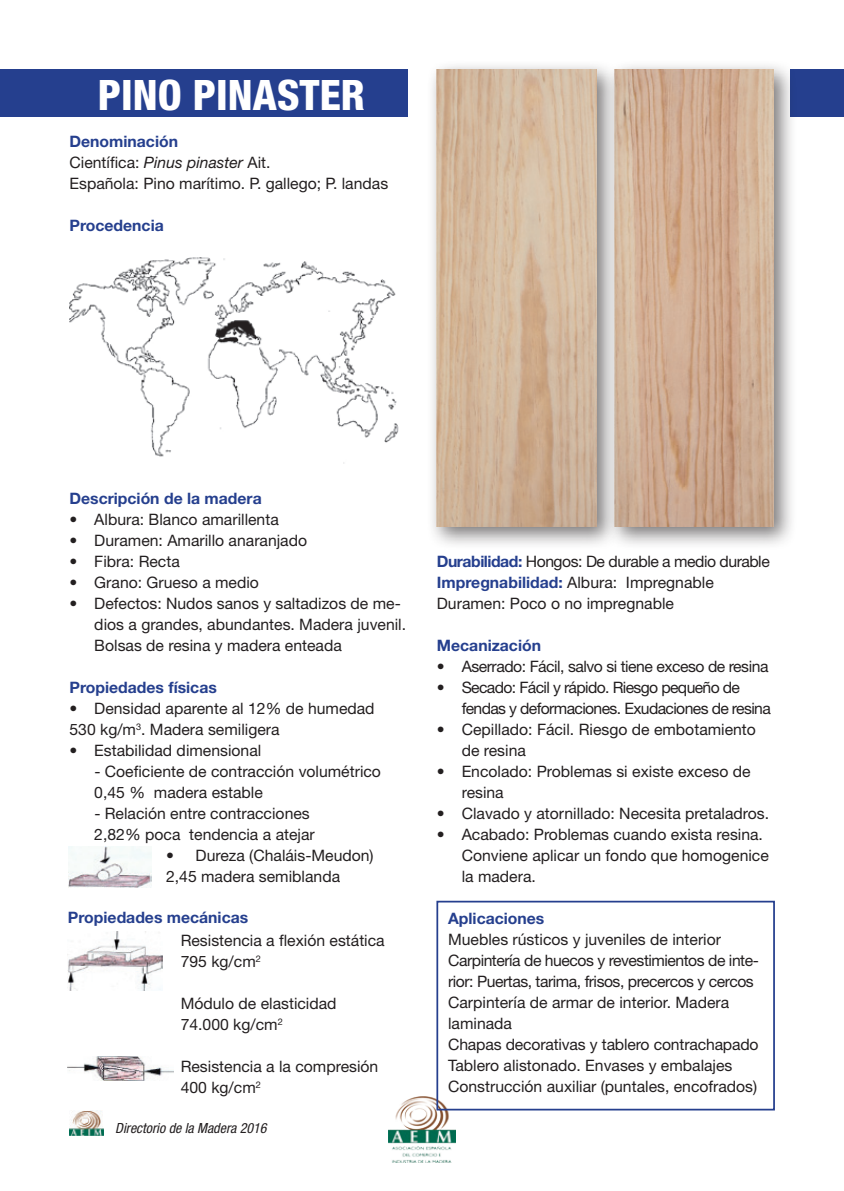
<style>
.page{position:relative;width:844px;height:1191px;background:#fff}
.page>*{position:absolute;margin:0;border:0;box-sizing:border-box;transform-origin:0 0}
.t1{font:800 condensed 42px "Helvetica Neue";color:#fff}
.t2{font:15.75px/21px "Helvetica Neue LT Std";color:#231f20}
.t3{font:700 15.75px "Helvetica Neue LT Std";color:#253f8e}
.t4{font:15.75px/21px "Helvetica Neue LT Std";letter-spacing:-.04em;color:#231f20}
.t5{font:15.75px "Helvetica Neue LT Std";letter-spacing:-.03em;color:#231f20}
.t6{font:italic condensed 14px "Helvetica Neue LT Std";color:#231f20}
.s1{font-weight:700;color:#253f8e}
.s2{font-style:italic}
</style>
<div class="page">
<img style="left:69px;top:1110px;width:35px;height:25px">
<img style="left:388px;top:1096px;width:67px;height:66px">
<div style="left:790px;top:69px;width:53px;height:48px;background:#253f8e"></div>
<div style="left:436px;top:900px;width:338px;height:210px;border:2px solid #253f8e"></div>
<img style="left:68px;top:1056px;width:105px;height:24px">
<img style="left:68px;top:846px;width:83px;height:41px">
<img style="left:68px;top:931px;width:94px;height:59px">
<div style="left:0;top:69px;width:407px;height:48px;background:#253f8e"></div>
<div style="left:605px;top:60px;width:192px;height:489px;background:#231f20;opacity:.6"></div>
<img style="left:620px;top:69px;width:153px;height:457px">
<div style="left:426px;top:60px;width:194px;height:489px;background:#231f20;opacity:.6"></div>
<img style="left:436px;top:69px;width:160px;height:457px">
<img style="left:69px;top:257px;width:330px;height:207px">
<hr style="left:843px;top:69px;width:1px;height:48px;background:#253f8e">
<h1 class="t1" style="left:98px;top:69px;width:265px">pino PINASTER</h1>
<p class="t2" style="left:69px;top:131px;width:320px"><span class="s1">Denominación<br></span>Científica: <span class="s2">Pinus pinaster</span> Ait.<br>Española: Pino marítimo. P. gallego; P. landas</p>
<p class="t3" style="left:69px;top:216px;width:96px">Procedencia</p>
<p class="t3" style="left:69px;top:489px;width:194px">Descripción de la madera</p>
<p class="t2" style="left:69px;top:509px;width:211px">• Albura: Blanco amarillenta</p>
<p class="t2" style="left:69px;top:530px;width:239px">• Duramen: Amarillo anaranjado</p>
<p class="t2" style="left:69px;top:551px;width:112px">• Fibra: Recta</p>
<p class="t2" style="left:69px;top:572px;width:191px">• Grano: Grueso a medio</p>
<p class="t2" style="left:94px;top:593px;width:313px;text-indent:-25px">• Defectos: Nudos sanos y saltadizos de me&shy;dios a grandes, abundantes. Madera juvenil.<br>Bolsas de resina y madera enteada</p>
<p class="t3" style="left:69px;top:678px;width:149px">Propiedades físicas</p>
<p class="t2" style="left:69px;top:698px;width:306px">• Densidad aparente al 12% de humedad<br>530 kg/m<sup>3</sup>. Madera semiligera</p>
<p class="t2" style="left:69px;top:740px;width:193px">• Estabilidad dimensional</p>
<p class="t2" style="left:94px;top:761px;width:288px">- Coeficiente de contracción volumétrico<br>0,45 % madera estable</p>
<p class="t2" style="left:94px;top:803px;width:222px">- Relación entre contracciones<br>2,82% poca tendencia a atejar</p>
<p class="t2" style="left:166px;top:845px;width:209px">• Dureza (Chaláis-Meudon)<br>2,45 madera semiblanda</p>
<p class="t3" style="left:68px;top:907px;width:182px">Propiedades mecánicas</p>
<p class="t2" style="left:181px;top:929px;width:205px">Resistencia a flexión estática<br>795 kg/cm<sup>2</sup></p>
<p class="t2" style="left:181px;top:992px;width:157px">Módulo de elasticidad<br>74.000 kg/cm<sup>2</sup></p>
<p class="t2" style="left:181px;top:1055px;width:199px">Resistencia a la compresión<br>400 kg/cm<sup>2</sup></p>
<p class="t6" style="left:115px;top:1120px;width:153px">Directorio de la Madera 2016</p>
<p class="t2" style="left:437px;top:551px;width:334px"><span class="s1">Durabilidad:</span> Hongos: De durable a medio durable<br><span class="s1">Impregnabilidad:</span> Albura: Impregnable<br>Duramen: Poco o no impregnable</p>
<p class="t3" style="left:437px;top:636px;width:106px">Mecanización</p>
<p class="t5" style="left:437px;top:657px;width:333px">• Aserrado: Fácil, salvo si tiene exceso de resina</p>
<p class="t4" style="left:461px;top:677px;width:310px;text-indent:-25px">• Secado: Fácil y rápido. Riesgo pequeño de fendas y deformaciones. Exudaciones de resina</p>
<p class="t2" style="left:461px;top:719px;width:296px;text-indent:-25px">• Cepillado: Fácil. Riesgo de embotamiento de resina</p>
<p class="t2" style="left:461px;top:761px;width:290px;text-indent:-25px">• Encolado: Problemas si existe exceso de resina</p>
<p class="t2" style="left:437px;top:803px;width:333px">• Clavado y atornillado: Necesita pretaladros.</p>
<p class="t2" style="left:461px;top:824px;width:308px;text-indent:-25px">• Acabado: Problemas cuando exista resina.<br>Conviene aplicar un fondo que homogenice la madera.</p>
<p class="t3" style="left:448px;top:908px;width:98px">Aplicaciones</p>
<p class="t2" style="left:448px;top:928px;width:312px">Muebles rústicos y juveniles de interior Carpintería de huecos y revestimientos de inte&shy;rior: Puertas, tarima, frisos, precercos y cercos Carpintería de armar de interior. Madera laminada<br>Chapas decorativas y tablero contrachapado Tablero alistonado. Envases y embalajes Construcción auxiliar (puntales, encofrados)</p>
</div>
